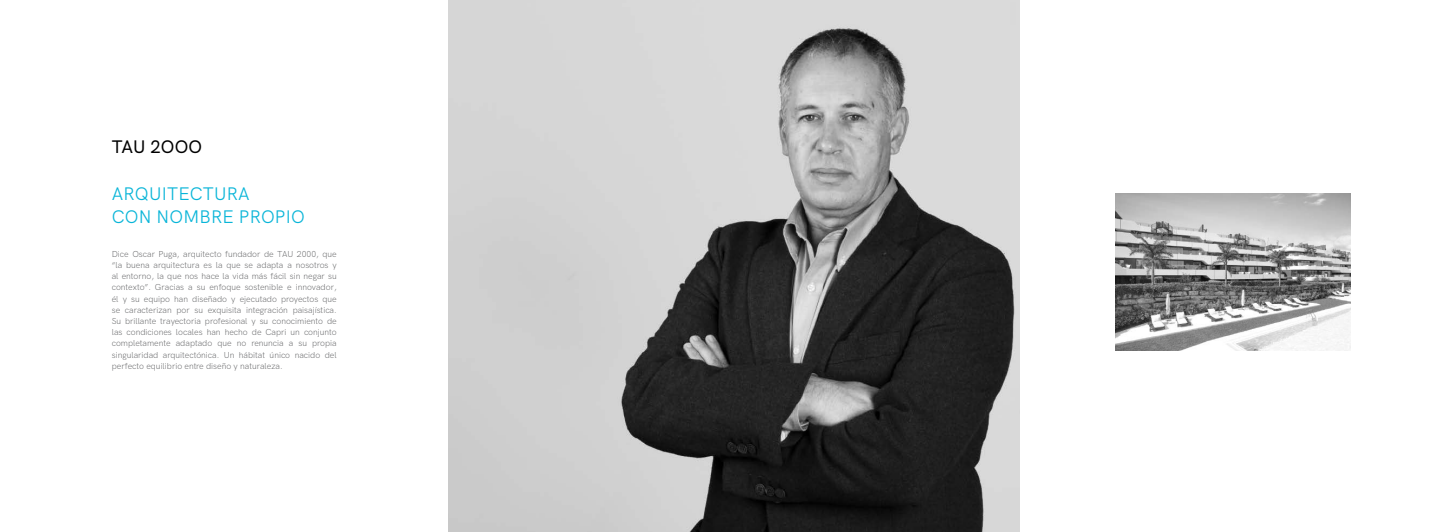
<style>
.page{position:relative;width:1446px;height:532px;background:#fff}
.page>*{position:absolute;margin:0;border:0;box-sizing:border-box;transform-origin:0 0}
.t1{font:18.08px/23.5px "HK Grotesk";letter-spacing:.01em;color:#09b5d8}
.t2{font:500 18.08px "HK Grotesk";letter-spacing:.01em;color:#000}
.t3{font:300 8.62px/11.2px "HK Grotesk";color:#58595b;text-align:justify}
</style>
<div class="page">
<img style="left:448px;top:0;width:571px;height:531px">
<img style="left:1115px;top:194px;width:235px;height:156px">
<h1 class="t2" style="left:112px;top:132px;width:92px">TAU 2OOO</h1>
<h1 class="t1" style="left:112px;top:180px;width:195px">ARQUITECTURA<br>CON NOMBRE PROPIO</h1>
<p class="t3" style="left:112px;top:247px;width:226px">Dice Oscar Puga, arquitecto fundador de TAU 2000, que “la buena arquitectura es la que se adapta a nosotros y al entorno, la que nos hace la vida más fácil sin negar su contexto”. Gracias a su enfoque sostenible e innovador, él y su equipo han diseñado y ejecutado proyectos que se caracterizan por su exquisita integración paisajística.<br>Su brillante trayectoria profesional y su conocimiento de las condiciones locales han hecho de Capri un conjunto completamente adaptado que no renuncia a su propia singularidad arquitectónica. Un hábitat único nacido del perfecto equilibrio entre diseño y naturaleza.</p>
</div>
